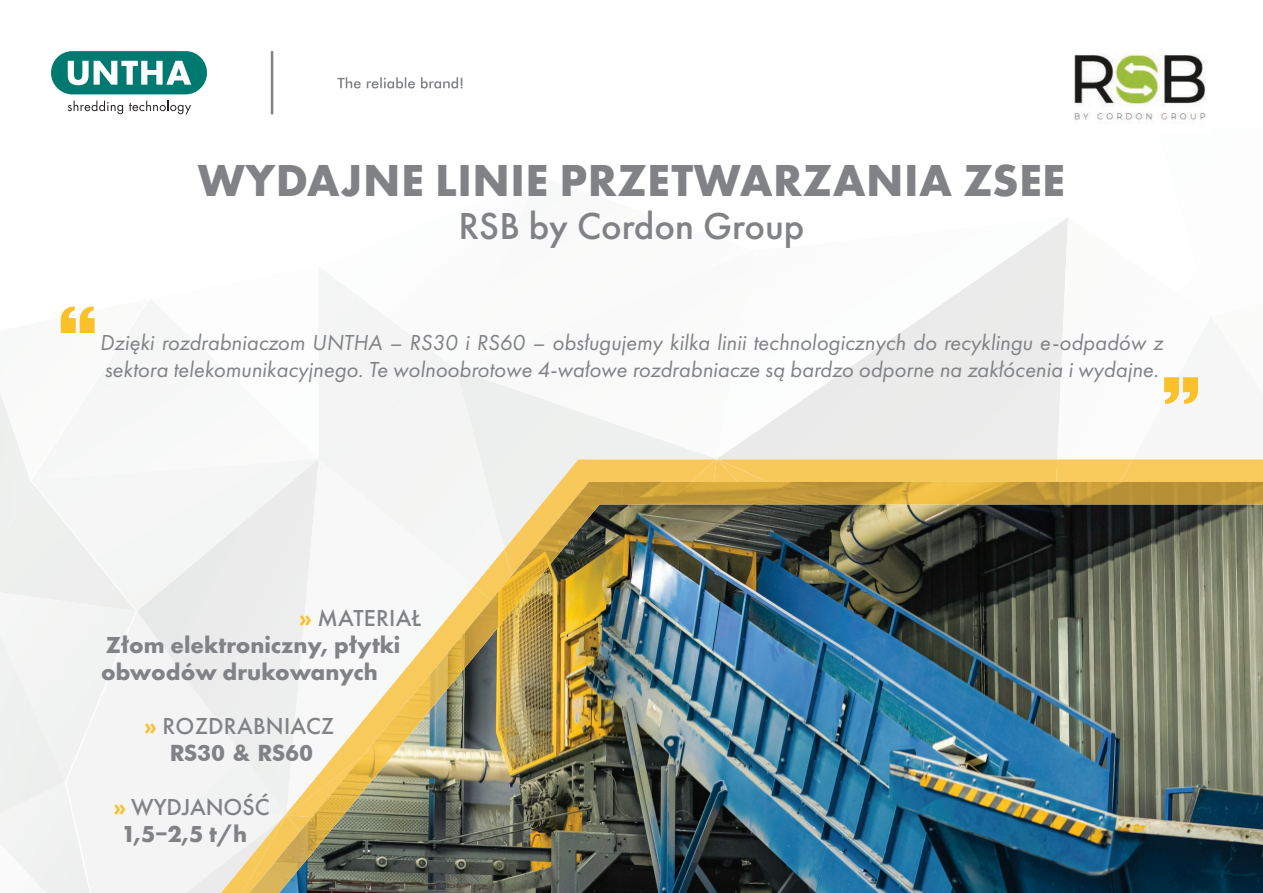
<style>
.page{position:relative;width:1263px;height:893px;background:#fff}
.page>*{position:absolute;margin:0;border:0;box-sizing:border-box;transform-origin:0 0}
.t1{font:700 46.5px "Futura PT";letter-spacing:.01em;color:#808285}
.t2{font:500 39px "Futura PT";color:#808285}
.t3{font:700 24px/27px "Futura PT";color:#808285}
.t4{font:500 24px "Futura PT";letter-spacing:.01em;color:#808285}
.t5{font:italic 22.5px/27px "Futura PT";color:#808285}
.t6{font:700 22.5px "Futura BT";color:#808285}
.s1{color:#fac129}
.s2{font-weight:500}
.s3{font-weight:700;color:#fac129}
</style>
<div class="page">
<img style="left:1074px;top:54px;width:132px;height:69px">
<hr style="left:271px;top:51px;width:2px;height:63px;background:#808285">
<div style="left:51px;top:51px;width:156px;height:43px;background:#007a71;border-radius:21px"></div>
<svg style="left:68px;top:61px;width:123px;height:24px"></svg>
<svg style="left:68px;top:101px;width:55px;height:13px"></svg>
<svg style="left:129px;top:101px;width:62px;height:13px"></svg>
<svg style="left:337px;top:77px;width:125px;height:12px"></svg>
<img style="left:0;top:218px;width:1263px;height:675px">
<h1 class="t1" style="left:198px;top:150px;width:868px">WYDAJNE LINIE PRZETWARZANIA ZSEE</h1>
<h2 class="t2" style="left:458px;top:203px;width:348px">RSB by Cordon Group</h2>
<p class="t5" style="left:100px;top:329px;width:1065px">Dzięki rozdrabniaczom UNTHA – RS30 i RS60 – obsługujemy kilka linii technologicznych do recyklingu e-odpadów z sektora telekomunikacyjnego. Te wolnoobrotowe 4-wałowe rozdrabniacze są bardzo odporne na zakłócenia i wydajne.</p>
<p class="t3" style="left:101px;top:604px;width:321px;text-indent:198px"><span class="s1">»</span> <span class="s2">MATERIAŁ<br></span>Złom elektroniczny, płytki obwodów drukowanych</p>
<p class="t4" style="left:144px;top:711px;width:192px"><span class="s3">»</span> ROZDRABNIACZ</p>
<p class="t6" style="left:170px;top:739px;width:145px">RS30 &amp; RS60</p>
<p class="t3" style="left:114px;top:793px;width:158px;text-align:center"><span class="s1">»</span> <span class="s2">WYDJANOŚĆ<br></span>1,5−2,5 t/h</p>
</div>
